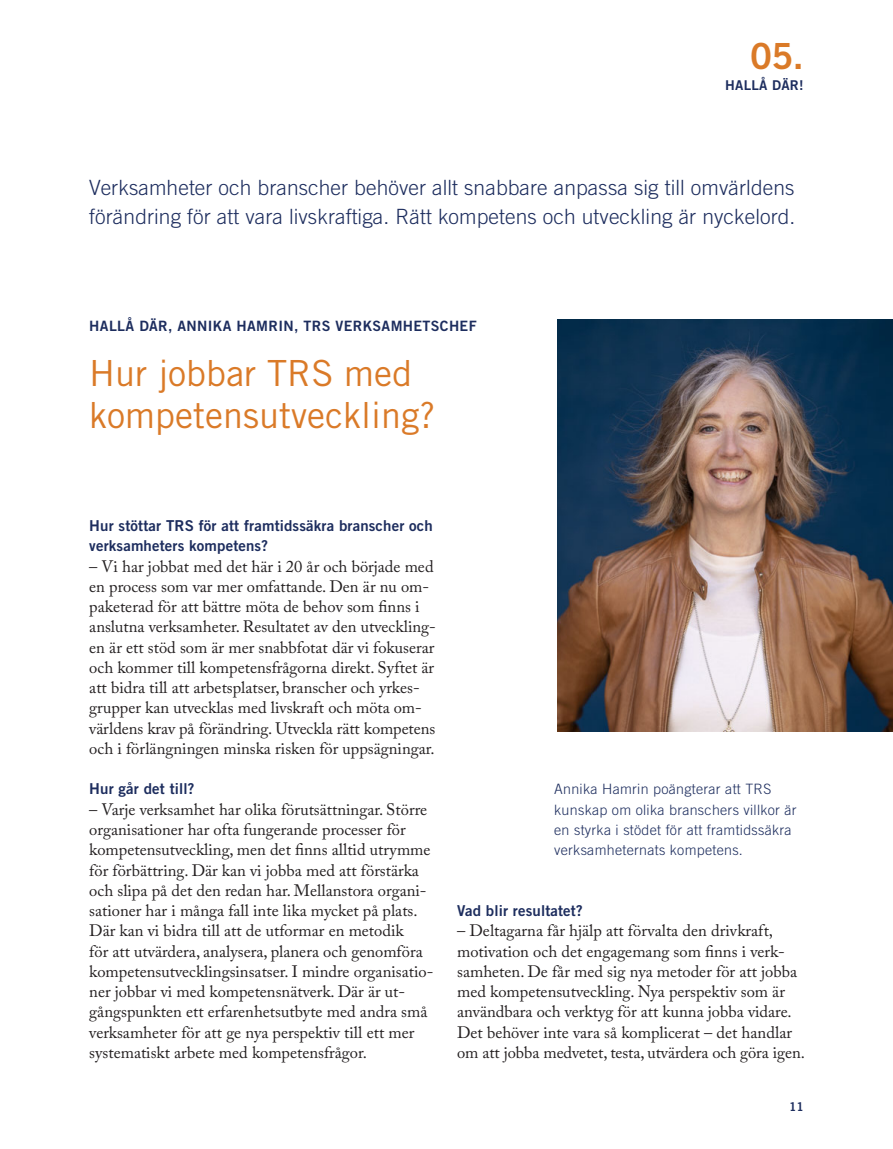
<style>
.page{position:relative;width:893px;height:1149px;background:#fff}
.page>*{position:absolute;margin:0;border:0;box-sizing:border-box;transform-origin:0 0}
.t1{font:36px/42px "Trade Gothic";color:#da7a28}
.t2{font:36px "Trade Gothic Bold Two";color:#da7a28}
.Ingress{font:300 21px/28.5px "Trade Gothic";letter-spacing:.005em;color:#1d2d5e}
.Brödtext{font:16.5px/20.2px "Adobe Caslon Pro";color:#231f20}
.Fråga{font:15px/20.2px "Trade Gothic Bold Two";letter-spacing:.01em;color:#1d2d5e}
.Bildtext_blå{font:300 14.25px/20.2px "Trade Gothic";letter-spacing:.02em;color:#1d2d5e}
.t3{font:14.25px "Trade Gothic Bold Two";letter-spacing:.025em;color:#1d2d5e}
.t4{font:13.5px "Trade Gothic Bold Two";letter-spacing:.02em;color:#1d2d5e}
.t5{font:12px "Trade Gothic Bold Two";color:#1d2d5e}
</style>
<div class="page">
<img style="left:557px;top:319px;width:336px;height:412px">
<p class="t2" style="left:750px;top:34px;width:55px">05.</p>
<p class="t4" style="left:725px;top:77px;width:80px">HALLÅ DÄR!</p>
<p class="Ingress" style="left:89px;top:173px;width:708px">Verksamheter och branscher behöver allt snabbare anpassa sig till omvärldens förändring för att vara livskraftiga. Rätt kompetens och utveckling är nyckelord.</p>
<p class="t3" style="left:89px;top:317px;width:389px">HALLÅ DÄR, ANNIKA HAMRIN, TRS VERKSAMHETSCHEF</p>
<p class="t1" style="left:89px;top:351px;width:347px">Hur jobbar TRS med kompetensutveckling?</p>
<p class="Fråga" style="left:89px;top:515px;width:345px">Hur stöttar TRS för att framtidssäkra branscher och verksamheters kompetens?</p>
<p class="Brödtext" style="left:89px;top:555px;width:348px">– Vi har jobbat med det här i 20 år och började med en process som var mer omfattande. Den är nu om&shy;paketerad för att bättre möta de behov som finns i anslutna verksamheter. Resultatet av den utveckling&shy;en är ett stöd som är mer snabbfotat där vi fokuserar och kommer till kompetensfrågorna direkt. Syftet är att bidra till att arbetsplatser, branscher och yrkes&shy;grupper kan utvecklas med livskraft och möta om&shy;världens krav på förändring. Utveckla rätt kompetens och i förlängningen minska risken för uppsägningar.</p>
<p class="Fråga" style="left:89px;top:778px;width:107px">Hur går det till?</p>
<p class="Brödtext" style="left:89px;top:798px;width:346px">– Varje verksamhet har olika förutsättningar. Större organisationer har ofta fungerande processer för kompetensutveckling, men det finns alltid utrymme för förbättring. Där kan vi jobba med att förstärka och slipa på det den redan har. Mellanstora organi&shy;sationer har i många fall inte lika mycket på plats.<br>Där kan vi bidra till att de utformar en metodik<br>för att utvärdera, analysera, planera och genomföra kompetensutvecklingsinsatser. I mindre organisatio&shy;ner jobbar vi med kompetensnätverk. Där är ut&shy;gångspunkten ett erfarenhetsutbyte med andra små verksamheter för att ge nya perspektiv till ett mer systematiskt arbete med kompetensfrågor.</p>
<p class="Bildtext_blå" style="left:554px;top:778px;width:244px">Annika Hamrin poängterar att TRS kunskap om olika branschers villkor är en styrka i stödet för att framtidssäkra verksamheternats kompetens.</p>
<p class="Fråga" style="left:457px;top:900px;width:127px">Vad blir resultatet?</p>
<p class="Brödtext" style="left:457px;top:920px;width:349px">– Deltagarna får hjälp att förvalta den drivkraft, motivation och det engagemang som finns i verk&shy;samheten. De får med sig nya metoder för att jobba med kompetensutveckling. Nya perspektiv som är användbara och verktyg för att kunna jobba vidare.<br>Det behöver inte vara så komplicerat – det handlar om att jobba medvetet, testa, utvärdera och göra igen.</p>
<p class="t5" style="left:789px;top:1099px;width:16px">11</p>
</div>
